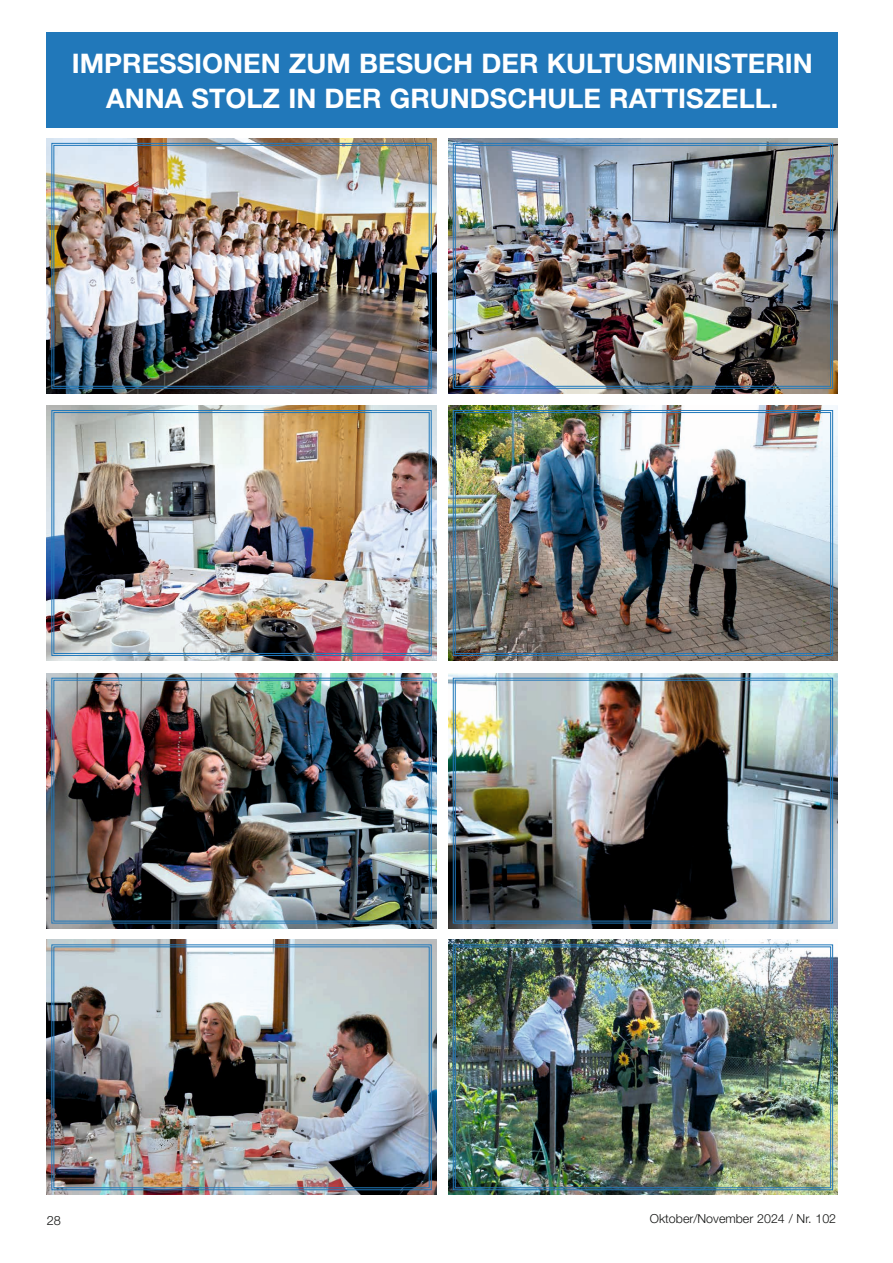
<style>
.page{position:relative;width:893px;height:1263px;background:#fff}
.page>*{position:absolute;margin:0;border:0;box-sizing:border-box;transform-origin:0 0}
.t1{font:700 27px/34.5px "Helvetica Neue";color:#fff;text-align:center}
.t2{font:300 12.75px "Helvetica Neue";color:#131413}
.t3{font:300 12.45px "Helvetica Neue";color:#131413}
</style>
<div class="page">
<div style="left:47px;top:32px;width:791px;height:96px;background:#2178ba"></div>
<img style="left:47px;top:138px;width:389px;height:255px">
<img style="left:448px;top:138px;width:390px;height:255px">
<img style="left:47px;top:405px;width:389px;height:256px">
<img style="left:448px;top:405px;width:390px;height:256px">
<img style="left:47px;top:673px;width:389px;height:255px">
<img style="left:448px;top:673px;width:390px;height:255px">
<img style="left:47px;top:940px;width:389px;height:255px">
<img style="left:448px;top:940px;width:390px;height:255px">
<img style="left:51px;top:142px;width:381px;height:247px">
<div style="left:53px;top:145px;width:377px;height:242px;border:1px solid #2178ba"></div>
<img style="left:51px;top:409px;width:381px;height:247px">
<div style="left:53px;top:412px;width:377px;height:242px;border:1px solid #2178ba"></div>
<img style="left:51px;top:677px;width:381px;height:247px">
<div style="left:53px;top:680px;width:377px;height:241px;border:1px solid #2178ba"></div>
<img style="left:51px;top:944px;width:381px;height:247px">
<div style="left:53px;top:946px;width:377px;height:242px;border:1px solid #2178ba"></div>
<img style="left:452px;top:142px;width:382px;height:247px">
<div style="left:455px;top:145px;width:376px;height:242px;border:1px solid #2178ba"></div>
<img style="left:452px;top:409px;width:382px;height:247px">
<div style="left:455px;top:412px;width:376px;height:242px;border:1px solid #2178ba"></div>
<img style="left:452px;top:677px;width:382px;height:247px">
<div style="left:455px;top:680px;width:376px;height:241px;border:1px solid #2178ba"></div>
<img style="left:452px;top:944px;width:382px;height:247px">
<div style="left:455px;top:946px;width:376px;height:242px;border:1px solid #2178ba"></div>
<p class="t1" style="left:72px;top:46px;width:743px">IMPRESSIONEN ZUM BESUCH DER KULTUSMINISTERIN<br>ANNA STOLZ IN DER GRUNDSCHULE RATTISZELL.</p>
<p class="t2" style="left:47px;top:1212px;width:16px">28</p>
<p class="t3" style="left:650px;top:1211px;width:188px">Oktober/November 2024 / Nr. 102</p>
</div>
